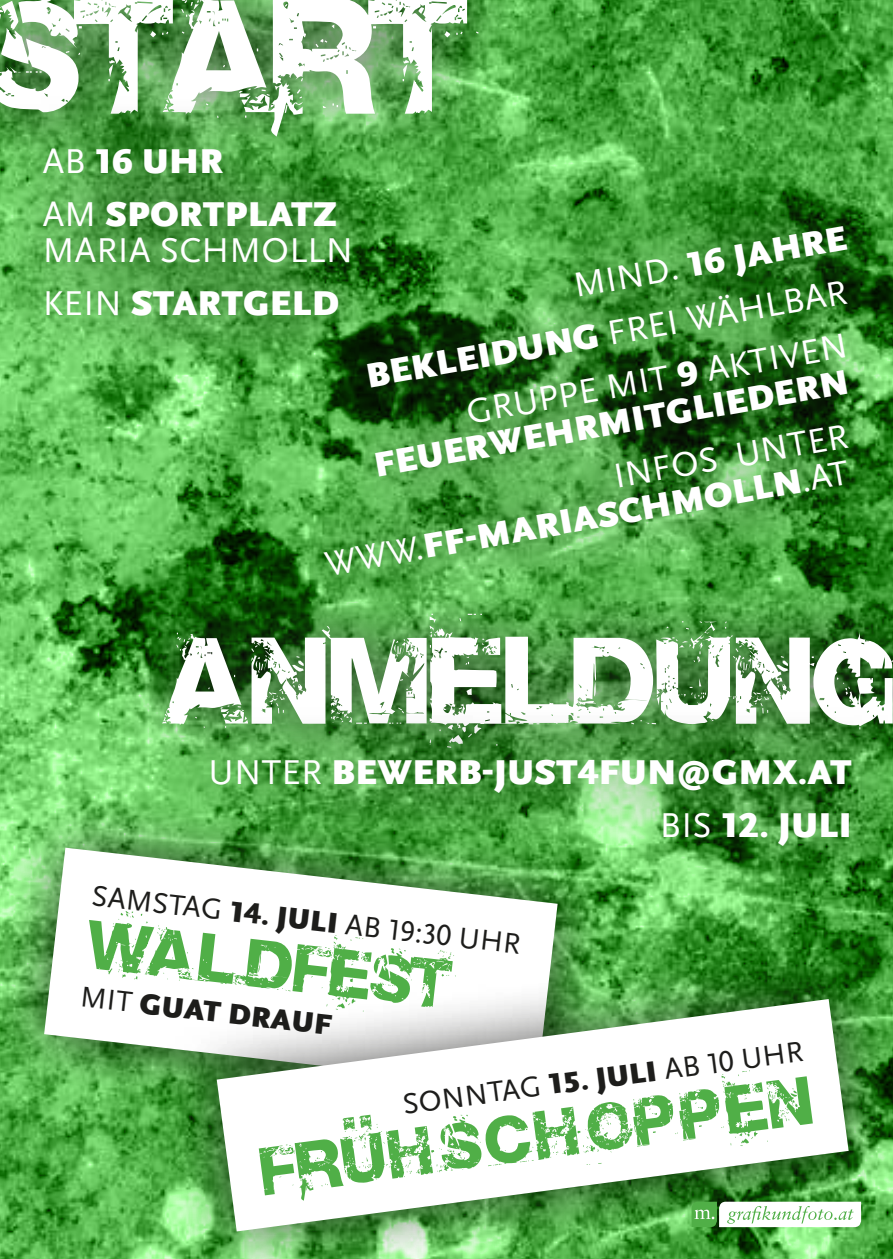
<style>
.page{position:relative;width:893px;height:1259px;background:#fff}
.page>*{position:absolute;margin:0;border:0;box-sizing:border-box;transform-origin:0 0}
.t1{font:36px/36px "Scala Sans Pro";letter-spacing:.01em;color:#fff;text-align:right}
.t2{font:900 36px/53.1px "Scala Sans Pro";letter-spacing:.01em;color:#fff;text-align:right}
.t3{font:30px "Scala Sans Pro";color:#1d1d1b}
.t4{font:900 30px "Scala Sans Pro";color:#1d1d1b}
.s1{font-weight:400}
.s2{font-weight:900}
</style>
<div class="page">
<img style="left:0;top:0;width:893px;height:1259px">
<div style="left:276px;top:174px;width:617px;height:450px;background:#1d1d1b;opacity:.75"></div>
<div style="left:0;top:0;width:522px;height:184px;background:#1d1d1b;opacity:.75"></div>
<svg style="left:0;top:0;width:479px;height:137px"></svg>
<div style="left:113px;top:571px;width:780px;height:224px;background:#1d1d1b;opacity:.75"></div>
<svg style="left:162px;top:614px;width:731px;height:90px"></svg>
<div style="left:160px;top:704px;width:733px;height:191px;background:#1d1d1b;opacity:.75"></div>
<div style="left:0;top:94px;width:402px;height:277px;background:#1d1d1b;opacity:.75"></div>
<div style="left:0;top:793px;width:611px;height:350px;background:#1d1d1b;opacity:.75"></div>
<svg style="left:44px;top:847px;width:514px;height:243px"></svg>
<div style="left:163px;top:945px;width:730px;height:314px;background:#1d1d1b;opacity:.75"></div>
<svg style="left:217px;top:999px;width:632px;height:232px"></svg>
<svg style="left:259px;top:1070px;width:554px;height:130px"></svg>
<svg style="left:343px;top:1114px;width:29px;height:17px"></svg>
<svg style="left:89px;top:911px;width:367px;height:100px"></svg>
<svg style="left:691px;top:1201px;width:170px;height:26px"></svg>
<p class="t2" style="left:43px;top:134px;width:295px;text-align:left"><span class="s1">AB</span> 16 UHR<br><span class="s1">AM</span> SPORTPLATZ</p>
<p class="t1" style="left:43px;top:223px;width:312px;line-height:53.1px;text-align:left">MARIA SCHMOLLN<br>KEIN <span class="s2">STARTGELD</span></p>
<p class="t2" style="left:570px;top:259px;width:278px;rotate:-10deg"><span class="s1">MIND.</span> 16 JAHRE</p>
<p class="t1" style="left:363px;top:358px;width:489px;rotate:-10deg"><span class="s2">BEKLEIDUNG</span> FREI WÄHLBAR</p>
<p class="t1" style="left:464px;top:394px;width:388px;rotate:-10deg">GRUPPE MIT <span class="s2">9</span> AKTIVEN</p>
<p class="t2" style="left:370px;top:439px;width:482px;rotate:-10deg">FEUERWEHRMITGLIEDERN</p>
<p class="t1" style="left:316px;top:511px;width:538px;rotate:-10deg">INFOS UNTER<br>WWW.<span class="s2">FF-MARIASCHMOLLN</span>.AT</p>
<p class="t2" style="left:208px;top:746px;width:645px"><span class="s1">UNTER</span> BEWERB-JUST4FUN@GMX.AT<br><span class="s1">BIS</span> 12. JULI</p>
<p class="t3" style="left:93px;top:880px;width:433px;rotate:6deg">SAMSTAG <span class="s2">14. JULI</span> AB 19:30 UHR</p>
<p class="t4" style="left:82px;top:979px;width:254px;rotate:6deg"><span class="s1">MIT</span> GUAT DRAUF</p>
<p class="t3" style="left:401px;top:1088px;width:405px;rotate:-8deg">SONNTAG <span class="s2">15. JULI</span> AB 10 UHR</p>
</div>
